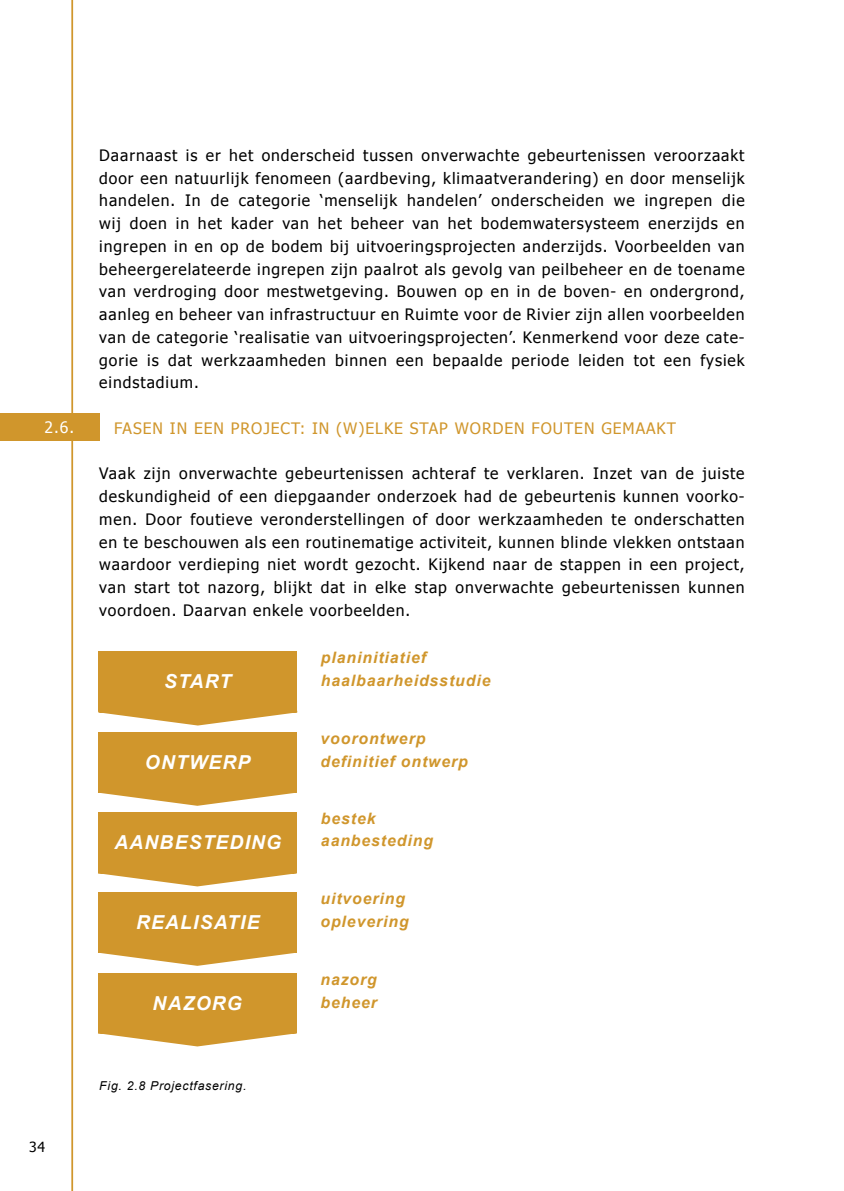
<style>
.page{position:relative;width:844px;height:1191px;background:#fff}
.page>*{position:absolute;margin:0;border:0;box-sizing:border-box;transform-origin:0 0}
.t1{font:italic 700 19.25px "Arial";letter-spacing:.06em;color:#fff}
.t2{font:15.75px/22.8px "Tahoma";letter-spacing:.06em;color:#000;text-align:justify}
.t3{font:italic 700 15.75px/22.8px "Arial";letter-spacing:.06em;color:#d0962c}
.t4{font:15.75px "Tahoma";letter-spacing:.06em;color:#d0962c}
.t5{font:15.75px "Tahoma";color:#fff}
.t6{font:14px "Tahoma";color:#000}
.t7{font:italic 12.25px "Arial";letter-spacing:.06em;color:#000}
</style>
<div class="page">
<hr style="left:71px;top:0;width:2px;height:1191px;background:#d0962c">
<div style="left:0;top:413px;width:99px;height:27px;background:#d0962c"></div>
<div style="left:98px;top:651px;width:199px;height:60px;background:#d0962c"></div>
<div style="left:98px;top:732px;width:198px;height:60px;background:#d0962c"></div>
<div style="left:98px;top:812px;width:199px;height:59px;background:#d0962c"></div>
<div style="left:98px;top:892px;width:199px;height:60px;background:#d0962c"></div>
<div style="left:98px;top:973px;width:198px;height:59px;background:#d0962c"></div>
<svg style="left:98px;top:710px;width:200px;height:16px"></svg>
<svg style="left:98px;top:790px;width:199px;height:16px"></svg>
<svg style="left:98px;top:871px;width:199px;height:16px"></svg>
<svg style="left:98px;top:952px;width:199px;height:14px"></svg>
<svg style="left:98px;top:1030px;width:199px;height:17px"></svg>
<p class="t5" style="left:45px;top:416px;width:31px">2.6.</p>
<p class="t2" style="left:99px;top:143px;width:646px">Daarnaast is er het onderscheid tussen onverwachte gebeurtenissen veroorzaakt door een natuurlijk fenomeen (aardbeving, klimaatverandering) en door menselijk handelen. In de categorie ‘menselijk handelen’ onderscheiden we ingrepen die wij doen in het kader van het beheer van het bodemwatersysteem enerzijds en ingrepen in en op de bodem bij uitvoeringsprojecten anderzijds. Voorbeelden van beheergerelateerde ingrepen zijn paalrot als gevolg van peilbeheer en de toename van verdroging door mestwetgeving. Bouwen op en in de boven- en ondergrond, aanleg en beheer van infrastructuur en Ruimte voor de Rivier zijn allen voorbeelden van de categorie ‘realisatie van uitvoeringsprojecten’. Kenmerkend voor deze cate&shy;gorie is dat werkzaamheden binnen een bepaalde periode leiden tot een fysiek eindstadium.</p>
<p class="t4" style="left:114px;top:418px;width:563px">FASEN IN EEN PROJECT: IN (W)ELKE STAP WORDEN FOUTEN GEMAAKT</p>
<p class="t2" style="left:99px;top:461px;width:646px">Vaak zijn onverwachte gebeurtenissen achteraf te verklaren. Inzet van de juiste deskundigheid of een diepgaander onderzoek had de gebeurtenis kunnen voorko&shy;men. Door foutieve veronderstellingen of door werkzaamheden te onderschatten en te beschouwen als een routinematige activiteit, kunnen blinde vlekken ontstaan waardoor verdieping niet wordt gezocht. Kijkend naar de stappen in een project, van start tot nazorg, blijkt dat in elke stap onverwachte gebeurtenissen kunnen voordoen. Daarvan enkele voorbeelden.</p>
<p class="t1" style="left:164px;top:668px;width:69px">START</p>
<p class="t1" style="left:145px;top:750px;width:107px">ONTWERP</p>
<p class="t1" style="left:114px;top:829px;width:168px">AANBESTEDING</p>
<p class="t1" style="left:136px;top:910px;width:125px">REALISATIE</p>
<p class="t1" style="left:153px;top:990px;width:91px">NAZORG</p>
<p class="t3" style="left:321px;top:646px;width:171px">planinitiatief haalbaarheidsstudie</p>
<p class="t3" style="left:320px;top:727px;width:149px">voorontwerp definitief ontwerp</p>
<p class="t3" style="left:321px;top:807px;width:113px">bestek aanbesteding</p>
<p class="t3" style="left:320px;top:887px;width:90px">uitvoering oplevering</p>
<p class="t3" style="left:320px;top:968px;width:58px">nazorg beheer</p>
<p class="t6" style="left:29px;top:1137px;width:18px">34</p>
<p class="t7" style="left:99px;top:1078px;width:149px">Fig. 2.8 Projectfasering.</p>
</div>
